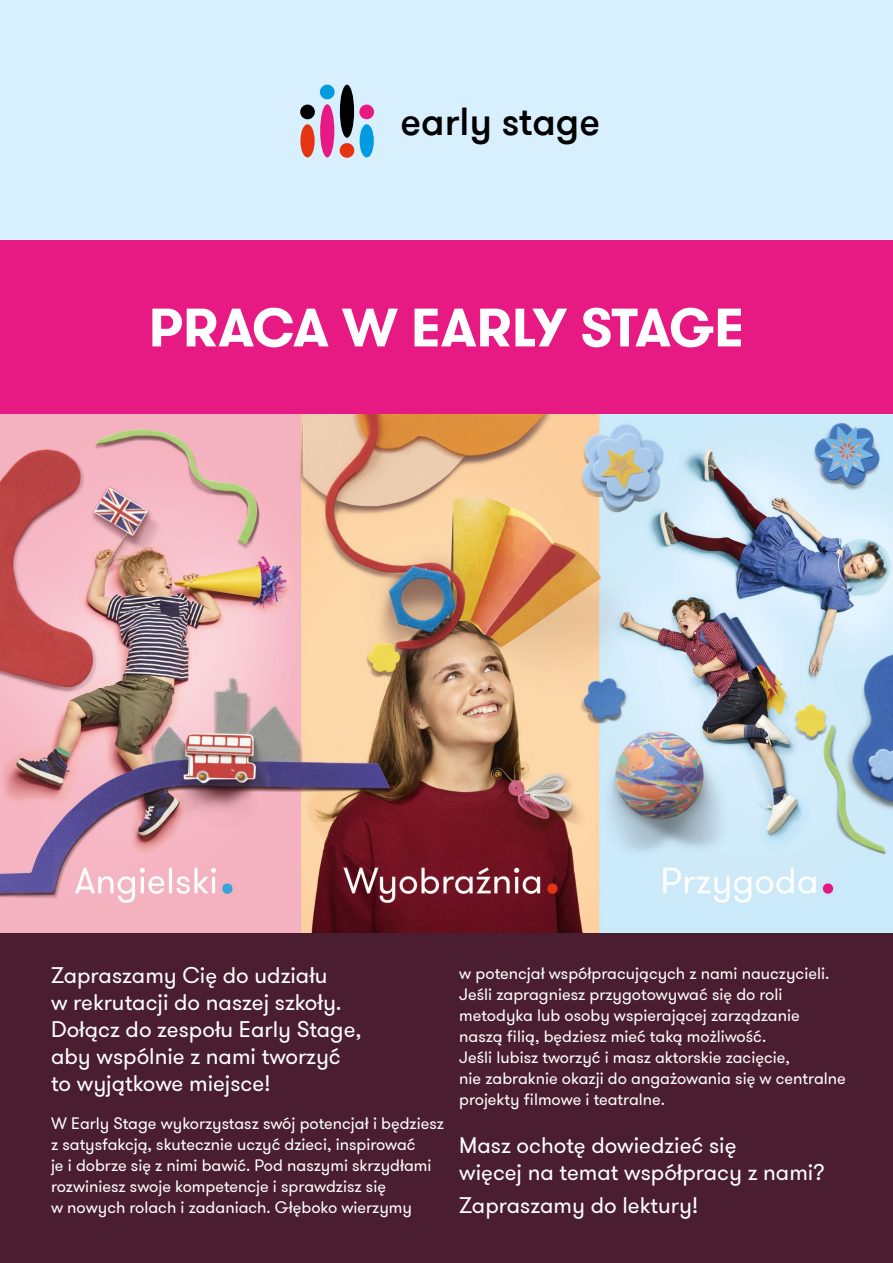
<style>
.page{position:relative;width:893px;height:1263px;background:#d8effd}
.page>*{position:absolute;margin:0;border:0;box-sizing:border-box;transform-origin:0 0}
.t1{font:700 54px "GT Walsheim Pro";letter-spacing:-.015em;color:#fff}
.t2{font:500 39px "GT Walsheim Pro";color:#000}
.t3{font:22.5px/27px "GT Walsheim Pro";color:#fff}
.t4{font:16.5px/21px "GT Walsheim Pro";color:#fff}
</style>
<div class="page">
<img style="left:0;top:414px;width:893px;height:519px">
<div style="left:0;top:933px;width:893px;height:330px;background:#4a1e30"></div>
<div style="left:300px;top:124px;width:15px;height:33px;background:#e63312;border-radius:50%"></div>
<div style="left:320px;top:104px;width:14px;height:53px;background:#e71a84;border-radius:50%"></div>
<div style="left:340px;top:85px;width:14px;height:53px;background:#000;border-radius:50%"></div>
<div style="left:360px;top:124px;width:14px;height:33px;background:#009be0;border-radius:50%"></div>
<div style="left:300px;top:105px;width:15px;height:14px;background:#000;border-radius:50%"></div>
<div style="left:340px;top:143px;width:14px;height:15px;background:#e63312;border-radius:50%"></div>
<div style="left:359px;top:105px;width:15px;height:14px;background:#e71a84;border-radius:50%"></div>
<div style="left:320px;top:85px;width:15px;height:14px;background:#009be0;border-radius:50%"></div>
<div style="left:0;top:240px;width:893px;height:174px;background:#e71a84"></div>
<h2 class="t2" style="left:401px;top:97px;width:201px">early stage</h2>
<h1 class="t1" style="left:149px;top:292px;width:597px">PRACA W EARLY STAGE</h1>
<h3 class="t3" style="left:51px;top:962px;width:312px">Zapraszamy Cię do udziału<br>w rekrutacji do naszej szkoły.<br>Dołącz do zespołu Early Stage, aby wspólnie z nami tworzyć to wyjątkowe miejsce!</h3>
<p class="t4" style="left:51px;top:1113px;width:394px">W Early Stage wykorzystasz swój potencjał i będziesz z satysfakcją, skutecznie uczyć dzieci, inspirować<br>je i dobrze się z nimi bawić. Pod naszymi skrzydłami rozwiniesz swoje kompetencje i sprawdzisz się<br>w nowych rolach i zadaniach. Głęboko wierzymy</p>
<p class="t4" style="left:459px;top:963px;width:388px">w potencjał współpracujących z nami nauczycieli.<br>Jeśli zapragniesz przygotowywać się do roli metodyka lub osoby wspierającej zarządzanie naszą filią, będziesz mieć taką możliwość.<br>Jeśli lubisz tworzyć i masz aktorskie zacięcie,<br>nie zabraknie okazji do angażowania się w centralne projekty filmowe i teatralne.</p>
<h3 class="t3" style="left:459px;top:1132px;width:367px">Masz ochotę dowiedzieć się<br>więcej na temat współpracy z nami?</h3>
<h3 class="t3" style="left:459px;top:1192px;width:241px">Zapraszamy do lektury!</h3>
</div>
